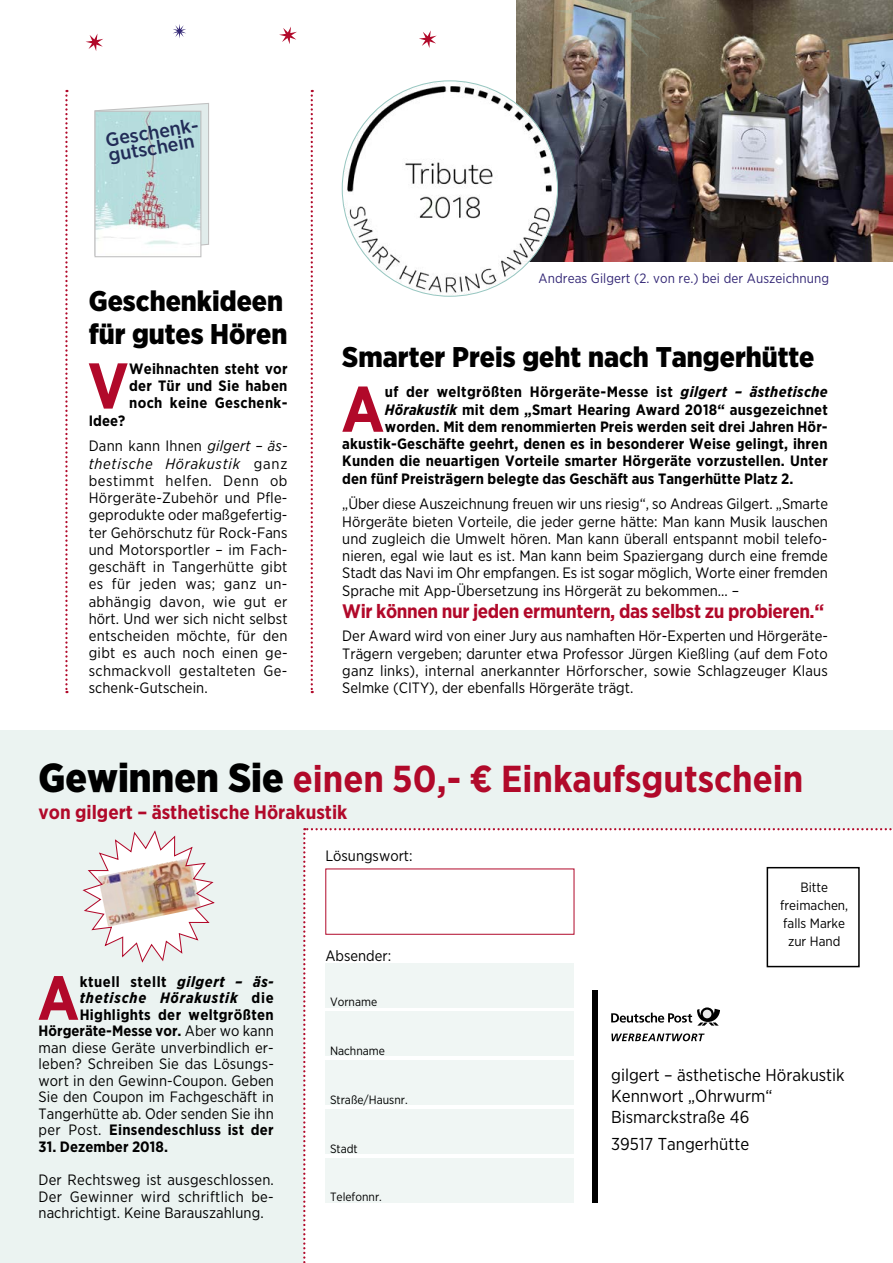
<style>
.page{position:relative;width:893px;height:1263px;background:#fff}
.page>*{position:absolute;margin:0;border:0;box-sizing:border-box;transform-origin:0 0}
.t1{font:700 64.35px "Gotham Narrow";color:#b1092a}
.t2{font:700 62.1px "Gotham Narrow";color:#b1092a}
.t3{font:700 37.5px "Gotham Narrow";color:#b1092a}
.t4{font:900 28.5px/33px "Gotham Narrow";color:#000}
.t5{font:700 19.5px "Gotham Narrow";letter-spacing:-.02em;color:#b1092a}
.t6{font:700 19.5px "Gotham Narrow";color:#b1092a}
.t7{font:500 19.35px/15.5px "Gotham Narrow";color:#222c57;scale:1.06 1}
.t8{font:17.25px/21px "Gotham Narrow";color:#000}
.t9{font:15px/17.2px "Gotham Narrow";letter-spacing:.005em;color:#000;text-align:justify}
.t10{font:700 15px/17.2px "Gotham Narrow";letter-spacing:.01em;color:#000;text-align:justify}
.t11{font:13.5px "Gotham Narrow";letter-spacing:.005em;color:#342876}
.t12{font:13.5px/18px "Gotham Narrow";color:#000;text-align:center}
.t13{font:12px "Gotham Narrow";color:#000}
.s1{font-weight:700}
.s2{font-style:italic}
.s3{font-weight:900;font-size:40.5px;color:#000}
.s4{font-weight:700;font-style:italic}
</style>
<div class="page">
<div style="left:0;top:730px;width:893px;height:533px;background:#ebf3f1"></div>
<svg style="left:303px;top:828px;width:590px;height:435px"></svg>
<svg style="left:311px;top:90px;width:2px;height:603px"></svg>
<svg style="left:65px;top:90px;width:3px;height:603px"></svg>
<svg style="left:86px;top:34px;width:17px;height:17px"></svg>
<svg style="left:94px;top:103px;width:115px;height:153px"></svg>
<img style="left:96px;top:113px;width:103px;height:142px">
<div style="left:94px;top:111px;width:107px;height:146px;border:1px solid #c0c0c0"></div>
<img style="left:517px;top:0;width:376px;height:262px">
<img style="left:554px;top:0;width:114px;height:71px">
<img style="left:342px;top:81px;width:215px;height:215px;border-radius:108px">
<svg style="left:279px;top:27px;width:18px;height:17px"></svg>
<svg style="left:419px;top:30px;width:18px;height:18px"></svg>
<svg style="left:173px;top:24px;width:13px;height:14px"></svg>
<img style="left:82px;top:830px;width:133px;height:133px">
<p class="t7" style="left:105px;top:132px;width:92px;rotate:-9deg">Geschenk&shy;gutschein</p>
<h3 class="t4" style="left:89px;top:284px;width:200px">Geschenkideen für gutes Hören</h3>
<h1 class="t1" style="left:88px;top:344px;width:43px">V</h1>
<p class="t10" style="left:129px;top:360px;width:160px">Weihnachten steht vor der Tür und Sie haben noch keine Geschenk-</p>
<p class="t9" style="left:89px;top:407px;width:200px;line-height:25.8px"><span class="s1">Idee?<br></span>Dann kann Ihnen <span class="s2">gilgert – äs-</span></p>
<p class="t9" style="left:89px;top:454px;width:200px"><span class="s2">thetische Hörakustik</span> ganz bestimmt helfen. Denn ob Hörgeräte-Zubehör und Pfle&shy;geprodukte oder maßgefertig&shy;ter Gehörschutz für Rock-Fans und Motorsportler – im Fach&shy;geschäft in Tangerhütte gibt es für jeden was; ganz un&shy;abhängig davon, wie gut er hört. Und wer sich nicht selbst entscheiden möchte, für den gibt es auch noch einen ge&shy;schmackvoll gestalteten Ge&shy;schenk-Gutschein.</p>
<p class="t11" style="left:539px;top:270px;width:292px">Andreas Gilgert (2. von re.) bei der Auszeichnung</p>
<h3 class="t4" style="left:342px;top:340px;width:474px">Smarter Preis geht nach Tangerhütte</h3>
<h1 class="t1" style="left:341px;top:368px;width:45px">A</h1>
<p class="t10" style="left:385px;top:383px;width:444px">uf der weltgrößten Hörgeräte-Messe ist <span class="s2">gilgert – ästhetische</span></p>
<p class="t10" style="left:385px;top:400px;width:444px"><span class="s2">Hörakustik</span> mit dem „Smart Hearing Award 2018“ ausgezeichnet</p>
<p class="t10" style="left:385px;top:418px;width:444px">worden. Mit dem renommierten Preis werden seit drei Jahren Hör-</p>
<p class="t10" style="left:342px;top:435px;width:487px">akustik-Geschäfte geehrt, denen es in besonderer Weise gelingt, ihren</p>
<p class="t10" style="left:342px;top:452px;width:487px">Kunden die neuartigen Vorteile smarter Hörgeräte vorzustellen. Unter</p>
<p class="t10" style="left:342px;top:469px;width:453px">den fünf Preisträgern belegte das Geschäft aus Tangerhütte Platz 2.</p>
<p class="t9" style="left:342px;top:495px;width:487px">„Über diese Auszeichnung freuen wir uns riesig“, so Andreas Gilgert. „Smarte Hörgeräte bieten Vorteile, die jeder gerne hätte: Man kann Musik lauschen und zugleich die Umwelt hören. Man kann überall entspannt mobil telefo&shy;nieren, egal wie laut es ist. Man kann beim Spaziergang durch eine fremde Stadt das Navi im Ohr empfangen. Es ist sogar möglich, Worte einer fremden Sprache mit App-Übersetzung ins Hörgerät zu bekommen... –</p>
<h3 class="t5" style="left:342px;top:598px;width:483px">Wir können nur jeden ermuntern, das selbst zu probieren.“</h3>
<p class="t9" style="left:342px;top:627px;width:487px">Der Award wird von einer Jury aus namhaften Hör-Experten und Hörgeräte-Trägern vergeben; darunter etwa Professor Jürgen Kießling (auf dem Foto ganz links), internal anerkannter Hörforscher, sowie Schlagzeuger Klaus Selmke (CITY), der ebenfalls Hörgeräte trägt.</p>
<h3 class="t3" style="left:39px;top:754px;width:766px"><span class="s3">Gewinnen Sie</span> einen 50,- € Einkaufsgutschein</h3>
<h3 class="t6" style="left:39px;top:799px;width:310px">von gilgert – ästhetische Hörakustik</h3>
<p class="t9" style="left:39px;top:973px;width:237px;line-height:16.5px;text-align:right"><span class="s1">ktuell stellt</span> <span class="s4">gilgert – äs&shy;thetische Hörakustik</span> <span class="s1">die<br>Highlights der weltgrößten<br>Hörgeräte-Messe vor.</span> Aber wo kann man diese Geräte unverbindlich er&shy;leben? Schreiben Sie das Lösungs&shy;wort in den Gewinn-Coupon. Geben<br>Sie den Coupon im Fachgeschäft in<br>Tangerhütte ab. Oder senden Sie ihn per Post. <span class="s1">Einsendeschluss ist der</span></p>
<p class="t10" style="left:39px;top:1138px;width:131px">31. Dezember 2018.</p>
<p class="t9" style="left:39px;top:1171px;width:237px;line-height:16.5px">Der Rechtsweg ist ausgeschlossen.<br>Der Gewinner wird schriftlich be&shy;nachrichtigt. Keine Barauszahlung.</p>
<h2 class="t2" style="left:37px;top:958px;width:43px">A</h2>
<p class="t9" style="left:325px;top:847px;width:89px">Lösungswort:</p>
<p class="t9" style="left:325px;top:947px;width:67px">Absender:</p>
<p class="t13" style="left:330px;top:994px;width:49px">Vorname</p>
<p class="t13" style="left:330px;top:1043px;width:56px">Nachname</p>
<p class="t13" style="left:330px;top:1092px;width:79px">Straße/Hausnr.</p>
<p class="t13" style="left:330px;top:1141px;width:29px">Stadt</p>
<p class="t13" style="left:330px;top:1190px;width:53px">Telefonnr.</p>
<p class="t12" style="left:780px;top:878px;width:69px">Bitte freimachen, falls Marke zur Hand</p>
<p class="t8" style="left:611px;top:1064px;width:235px">gilgert – ästhetische Hörakustik<br>Kennwort „Ohrwurm“<br>Bismarckstraße 46</p>
<p class="t8" style="left:611px;top:1133px;width:139px">39517 Tangerhütte</p>
</div>
